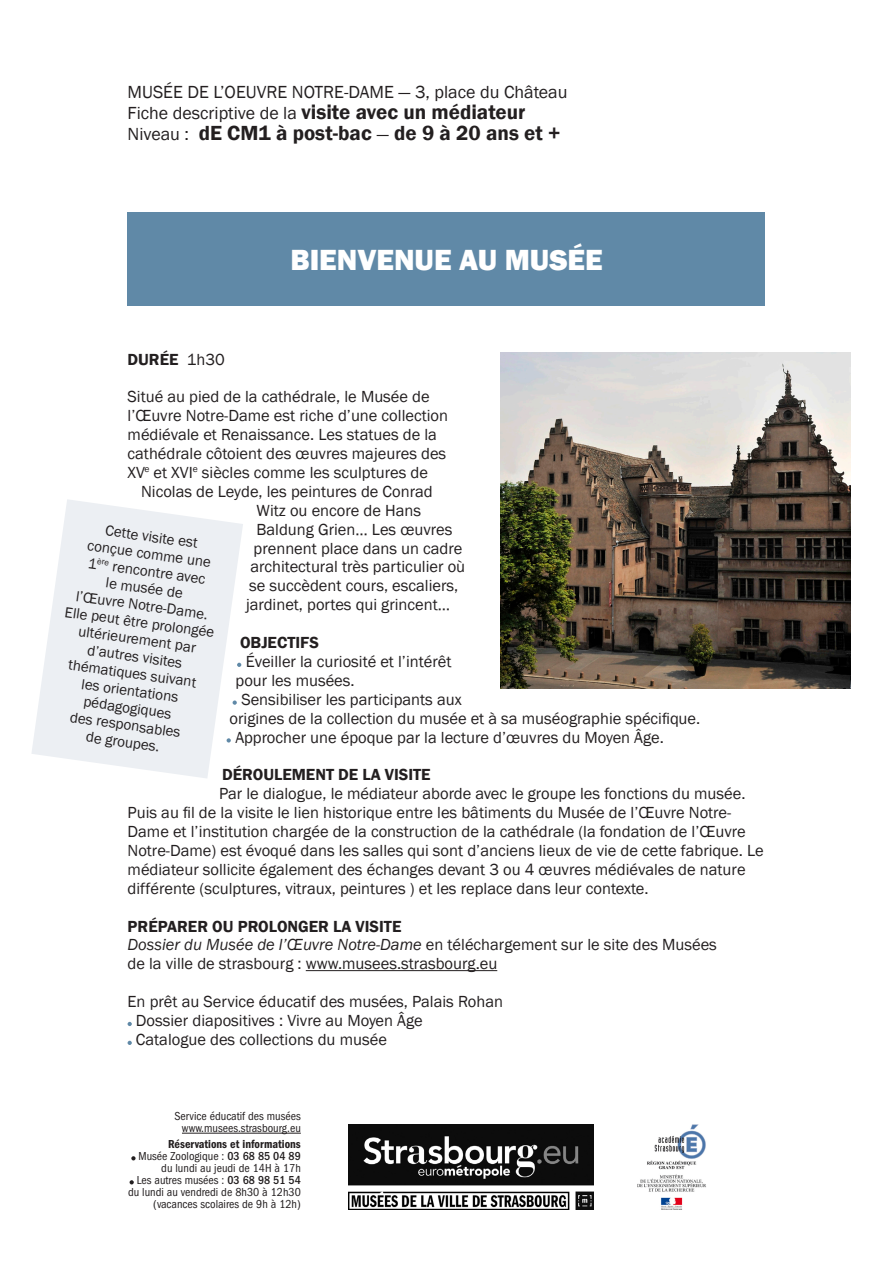
<style>
.page{position:relative;width:893px;height:1263px;background:#fff}
.page>*{position:absolute;margin:0;border:0;box-sizing:border-box;transform-origin:0 0}
.t1{font:800 30px "Franklin Gothic";color:#fff}
.t2{font:600 21px/21px "Franklin Gothic";color:#231f20}
.t3{font:18px "Franklin Gothic";color:#231f20}
.t4{font:16.5px/18.9px "Franklin Gothic";color:#231f20}
.t5{font:600 16.5px "Franklin Gothic";color:#231f20}
.t6{font:15px/17.2px "Franklin Gothic";color:#231f20;text-align:center}
.t7{font:condensed 12px/12px "Franklin Gothic";color:#231f20;text-align:right}
.s1{font-weight:400;font-size:18px}
.s2{font-weight:400}
.s3{font-weight:600}
.s4{font-style:italic}
.s5{font-weight:500}
</style>
<div class="page">
<div style="left:128px;top:213px;width:637px;height:93px;background:#6089a7"></div>
<hr style="left:306px;top:970px;width:191px;height:1px;background:#231f20">
<svg style="left:128px;top:1022px;width:4px;height:4px"></svg>
<svg style="left:128px;top:1041px;width:4px;height:4px"></svg>
<img style="left:349px;top:1124px;width:244px;height:85px">
<hr style="left:182px;top:1133px;width:119px;height:1px;background:#231f20">
<svg style="left:131px;top:1156px;width:5px;height:4px"></svg>
<svg style="left:130px;top:1180px;width:4px;height:4px"></svg>
<svg style="left:32px;top:499px;width:211px;height:279px;fill:#eceff3"></svg>
<img style="left:638px;top:1124px;width:68px;height:86px">
<img style="left:500px;top:353px;width:350px;height:335px">
<p class="t3" style="left:128px;top:80px;width:441px">MUSÉE DE L’OEUVRE NOTRE-DAME — 3, place du Château</p>
<p class="t2" style="left:128px;top:101px;width:434px"><span class="s1">Fiche descriptive de la</span> visite avec un médiateur<br><span class="s1">Niveau :</span> dE CM1 à post-bac <span class="s1">—</span> de 9 à 20 ans et +</p>
<h1 class="t1" style="left:290px;top:240px;width:314px">BIENVENUE AU MUSÉE</h1>
<p class="t5" style="left:128px;top:349px;width:99px">DURÉE <span class="s2">1h30</span></p>
<p class="t4" style="left:128px;top:388px;width:322px">Situé au pied de la cathédrale, le Musée de l’Œuvre Notre-Dame est riche d’une collection médiévale et Renaissance. Les statues de la cathédrale côtoient des œuvres majeures des XV<sup>e</sup> et XVI<sup>e</sup> siècles comme les sculptures de</p>
<p class="t4" style="left:141px;top:482px;width:293px">Nicolas de Leyde, les peintures de Conrad</p>
<p class="t4" style="left:257px;top:501px;width:166px">Witz ou encore de Hans</p>
<p class="t4" style="left:257px;top:520px;width:197px">Baldung Grien… Les œuvres</p>
<p class="t4" style="left:254px;top:539px;width:210px">prennent place dans un cadre</p>
<p class="t4" style="left:251px;top:558px;width:216px">architectural très particulier où</p>
<p class="t4" style="left:249px;top:577px;width:211px">se succèdent cours, escaliers,</p>
<p class="t4" style="left:246px;top:596px;width:206px">jardinet, portes qui grincent…</p>
<p class="t5" style="left:240px;top:632px;width:80px">OBJECTIFS</p>
<p class="t4" style="left:246px;top:652px;width:207px">Éveiller la curiosité et l’intérêt</p>
<p class="t4" style="left:236px;top:671px;width:121px">pour les musées.</p>
<p class="t4" style="left:241px;top:690px;width:222px">Sensibiliser les participants aux</p>
<p class="t4" style="left:230px;top:709px;width:472px">origines de la collection du musée et à sa muséographie spécifique.</p>
<p class="t4" style="left:235px;top:728px;width:430px">Approcher une époque par la lecture d’œuvres du Moyen Âge.</p>
<p class="t5" style="left:222px;top:765px;width:210px">DÉROULEMENT DE LA VISITE</p>
<p class="t4" style="left:128px;top:785px;width:638px;text-indent:91px">Par le dialogue, le médiateur aborde avec le groupe les fonctions du musée.<br>Puis au fil de la visite le lien historique entre les bâtiments du Musée de l’Œuvre Notre-Dame et l’institution chargée de la construction de la cathédrale (la fondation de l’Œuvre Notre-Dame) est évoqué dans les salles qui sont d’anciens lieux de vie de cette fabrique. Le médiateur sollicite également des échanges devant 3 ou 4 œuvres médiévales de nature différente (sculptures, vitraux, peintures ) et les replace dans leur contexte.</p>
<p class="t4" style="left:128px;top:917px;width:591px"><span class="s3">PRÉPARER OU PROLONGER LA VISITE<br></span><span class="s4">Dossier du Musée de l’Œuvre Notre-Dame</span> en téléchargement sur le site des Musées de la ville de strasbourg : www.musees.strasbourg.eu</p>
<p class="t4" style="left:136px;top:992px;width:369px;text-indent:-8px">En prêt au Service éducatif des musées, Palais Rohan<br>Dossier diapositives : Vivre au Moyen Âge<br>Catalogue des collections du musée</p>
<p class="t6" style="left:78px;top:518px;width:152px;rotate:8deg">Cette visite est<br>conçue comme une<br>1<sup>ère</sup> rencontre avec<br>le musée de<br>l’Œuvre Notre-Dame.<br>Elle peut être prolongée ultérieurement par d’autres visites thématiques suivant les orientations pédagogiques<br>des responsables<br>de groupes.</p>
<p class="t7" style="left:175px;top:1110px;width:128px">Service éducatif des musées www.musees.strasbourg.eu</p>
<p class="t7" style="left:128px;top:1138px;width:174px"><span class="s3">Réservations et informations<br></span>Musée Zoologique : <span class="s5">03 68 85 04 89 </span>du lundi au jeudi de 14H à 17h<br>Les autres musées : <span class="s5">03 68 98 51 54 </span>du lundi au vendredi de 8h30 à 12h30 (vacances scolaires de 9h à 12h)</p>
</div>
